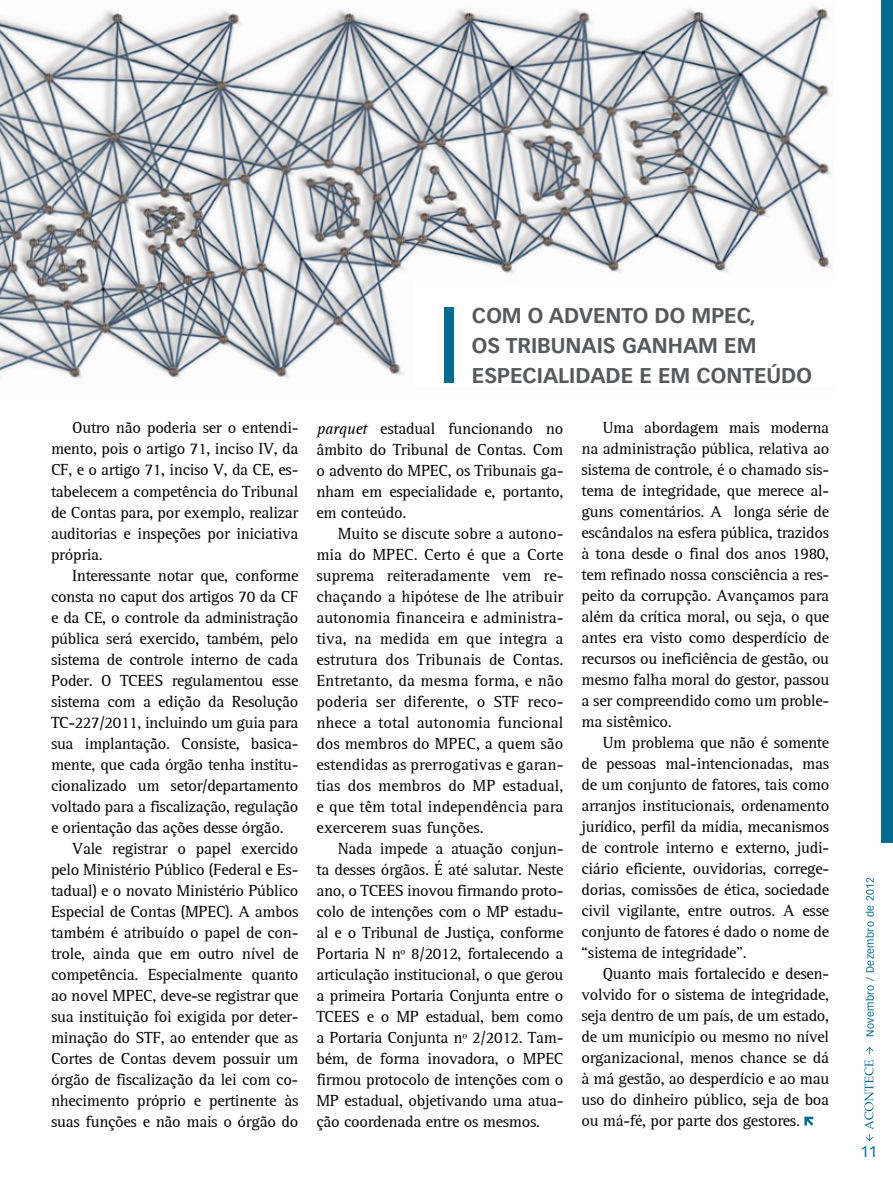
<style>
.page{position:relative;width:893px;height:1191px;background:#fff}
.page>*{position:absolute;margin:0;border:0;box-sizing:border-box;transform-origin:0 0}
.t1{font:700 21px/30px "Vectora LT";color:#58595b}
.t2{font:16.5px/21px "AT Rotis Serif";letter-spacing:-.015em;color:#000;text-align:justify}
.t3{font:15px "Vectora LT";color:#006c91}
.t4{font:10.5px "Vectora LT";letter-spacing:.04em;color:#006c91}
.s1{font-style:italic}
</style>
<div class="page">
<img style="left:0;top:5px;width:832px;height:374px">
<div style="left:881px;top:0;width:12px;height:842px;background:#006c91"></div>
<div style="left:415px;top:281px;width:432px;height:104px;background:#fff"></div>
<svg style="left:804px;top:1116px;width:10px;height:10px"></svg>
<div style="left:444px;top:307px;width:10px;height:76px;background:#006c91"></div>
<svg style="left:864px;top:1060px;width:9px;height:81px"></svg>
<svg style="left:865px;top:1046px;width:8px;height:8px"></svg>
<p class="t2" style="left:51px;top:418px;width:249px;text-indent:21px">Outro não poderia ser o entendi&shy;mento, pois o artigo 71, inciso IV, da CF, e o artigo 71, inciso V, da CE, es&shy;tabelecem a competência do Tribunal de Contas para, por exemplo, realizar auditorias e inspeções por iniciativa própria.</p>
<p class="t2" style="left:72px;top:565px;width:228px">Interessante notar que, conforme</p>
<p class="t2" style="left:51px;top:586px;width:249px">consta no caput dos artigos 70 da CF</p>
<p class="t2" style="left:51px;top:607px;width:249px">e da CE, o controle da administração</p>
<p class="t2" style="left:51px;top:628px;width:249px">pública será exercido, também, pelo</p>
<p class="t2" style="left:51px;top:649px;width:249px">sistema de controle interno de cada</p>
<p class="t2" style="left:51px;top:670px;width:249px">Poder. O TCEES regulamentou esse</p>
<p class="t2" style="left:51px;top:691px;width:249px">sistema com a edição da Resolução</p>
<p class="t2" style="left:51px;top:712px;width:249px">TC-227/2011, incluindo um guia para</p>
<p class="t2" style="left:51px;top:733px;width:249px">sua implantação. Consiste, basica-</p>
<p class="t2" style="left:51px;top:754px;width:249px">mente, que cada órgão tenha institu-</p>
<p class="t2" style="left:51px;top:775px;width:249px">cionalizado um setor/departamento</p>
<p class="t2" style="left:51px;top:796px;width:249px">voltado para a fiscalização, regulação</p>
<p class="t2" style="left:51px;top:817px;width:234px">e orientação das ações desse órgão.</p>
<p class="t2" style="left:72px;top:838px;width:228px">Vale registrar o papel exercido</p>
<p class="t2" style="left:51px;top:859px;width:249px">pelo Ministério Público (Federal e Es-</p>
<p class="t2" style="left:51px;top:880px;width:249px">tadual) e o novato Ministério Público</p>
<p class="t2" style="left:51px;top:901px;width:249px">Especial de Contas (MPEC). A ambos</p>
<p class="t2" style="left:51px;top:922px;width:249px">também é atribuído o papel de con-</p>
<p class="t2" style="left:51px;top:943px;width:249px">trole, ainda que em outro nível de</p>
<p class="t2" style="left:51px;top:964px;width:249px">competência. Especialmente quanto</p>
<p class="t2" style="left:51px;top:985px;width:249px">ao novel MPEC, deve-se registrar que</p>
<p class="t2" style="left:51px;top:1006px;width:249px">sua instituição foi exigida por deter-</p>
<p class="t2" style="left:51px;top:1027px;width:249px">minação do STF, ao entender que as</p>
<p class="t2" style="left:51px;top:1048px;width:249px">Cortes de Contas devem possuir um</p>
<p class="t2" style="left:51px;top:1069px;width:249px">órgão de fiscalização da lei com co-</p>
<p class="t2" style="left:51px;top:1090px;width:249px">nhecimento próprio e pertinente às</p>
<p class="t2" style="left:51px;top:1111px;width:249px">suas funções e não mais o órgão do</p>
<p class="t1" style="left:472px;top:301px;width:342px">COM O ADVENTO DO MPEC,<br>OS TRIBUNAIS GANHAM EM<br>ESPECIALIDADE E EM CONTEÚDO</p>
<p class="t2" style="left:316px;top:418px;width:249px"><span class="s1">parquet</span> estadual funcionando no âmbito do Tribunal de Contas. Com o advento do MPEC, os Tribunais ga&shy;nham em especialidade e, portanto, em conteúdo.</p>
<p class="t2" style="left:316px;top:523px;width:249px;text-indent:21px">Muito se discute sobre a autono&shy;mia do MPEC. Certo é que a Corte suprema reiteradamente vem re&shy;chaçando a hipótese de lhe atribuir autonomia financeira e administra&shy;tiva, na medida em que integra a estrutura dos Tribunais de Contas.<br>Entretanto, da mesma forma, e não poderia ser diferente, o STF reco&shy;nhece a total autonomia funcional dos membros do MPEC, a quem são estendidas as prerrogativas e garan&shy;tias dos membros do MP estadual, e que têm total independência para exercerem suas funções.</p>
<p class="t2" style="left:316px;top:838px;width:249px;text-indent:21px">Nada impede a atuação conjun&shy;ta desses órgãos. É até salutar. Neste ano, o TCEES inovou firmando proto&shy;colo de intenções com o MP estadu&shy;al e o Tribunal de Justiça, conforme Portaria N nº 8/2012, fortalecendo a articulação institucional, o que gerou a primeira Portaria Conjunta entre o TCEES e o MP estadual, bem como a Portaria Conjunta nº 2/2012. Tam&shy;bém, de forma inovadora, o MPEC firmou protocolo de intenções com o MP estadual, objetivando uma atua&shy;ção coordenada entre os mesmos.</p>
<p class="t2" style="left:581px;top:417px;width:249px;text-indent:21px">Uma abordagem mais moderna na administração pública, relativa ao sistema de controle, é o chamado sis&shy;tema de integridade, que merece al&shy;guns comentários. A longa série de escândalos na esfera pública, trazidos à tona desde o final dos anos 1980, tem refinado nossa consciência a res&shy;peito da corrupção. Avançamos para além da crítica moral, ou seja, o que antes era visto como desperdício de recursos ou ineficiência de gestão, ou mesmo falha moral do gestor, passou a ser compreendido como um proble&shy;ma sistêmico.</p>
<p class="t2" style="left:581px;top:732px;width:249px;text-indent:21px">Um problema que não é somente de pessoas mal-intencionadas, mas de um conjunto de fatores, tais como arranjos institucionais, ordenamento jurídico, perfil da mídia, mecanismos de controle interno e externo, judi&shy;ciário eficiente, ouvidorias, correge&shy;dorias, comissões de ética, sociedade civil vigilante, entre outros. A esse conjunto de fatores é dado o nome de “sistema de integridade”.</p>
<p class="t2" style="left:581px;top:963px;width:249px;text-indent:21px">Quanto mais fortalecido e desen&shy;volvido for o sistema de integridade, seja dentro de um país, de um estado, de um município ou mesmo no nível organizacional, menos chance se dá à má gestão, ao desperdício e ao mau uso do dinheiro público, seja de boa ou má-fé, por parte dos gestores.</p>
<p class="t4" style="left:864px;top:1037px;width:162px;rotate:-90deg">Novembro / Dezembro de 2012</p>
<p class="t3" style="left:860px;top:1143px;width:18px">11</p>
</div>
